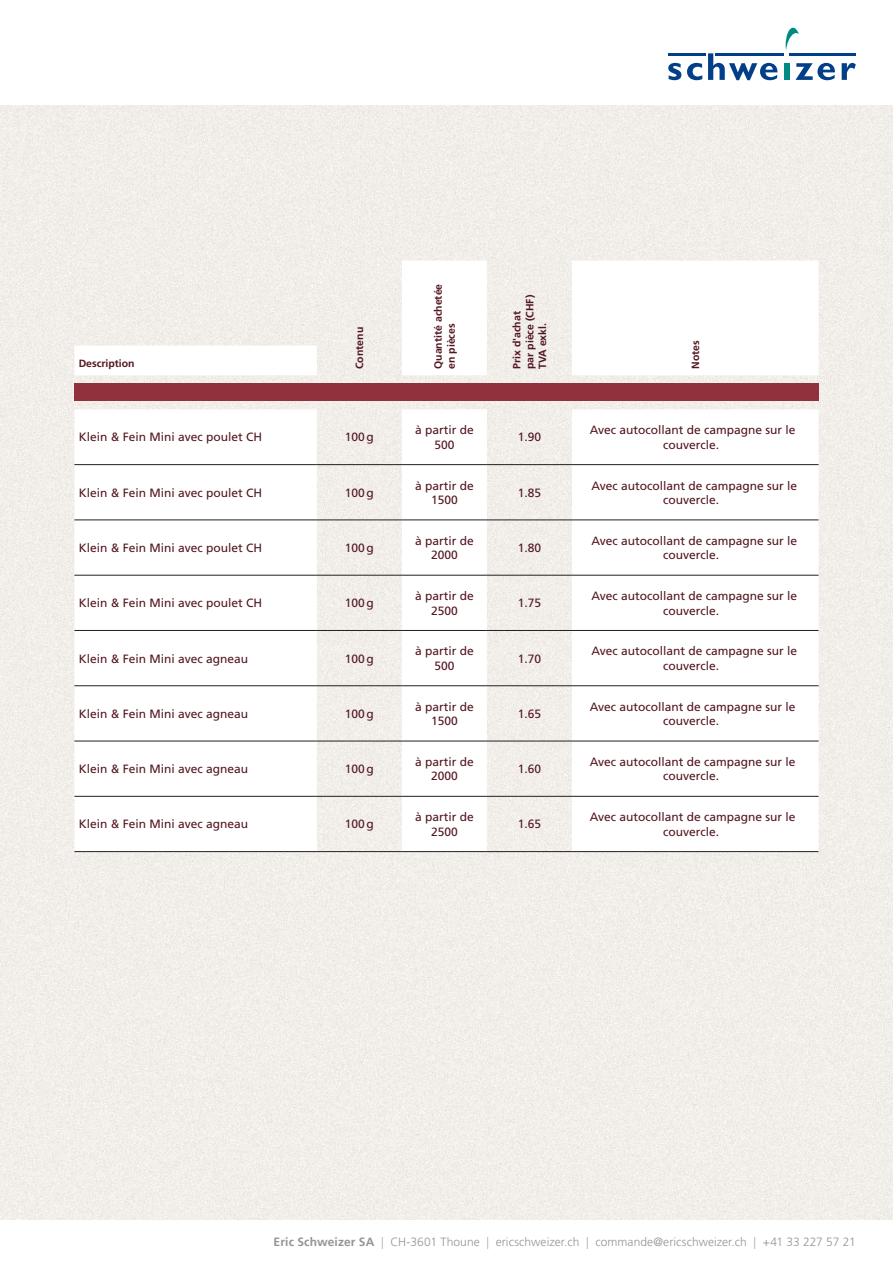
<style>
.page{position:relative;width:893px;height:1263px;background:#fff}
.page>*{position:absolute;margin:0;border:0;box-sizing:border-box;transform-origin:0 0}
.t1{font:12px/14.4px "Frutiger LT Pro";color:#531620;text-align:center}
.t2{font:300 12px "Frutiger LT Pro";letter-spacing:.005em;color:#939598}
.t3{font:700 10.5px/12.8px "Frutiger LT Pro";color:#531620}
.s1{font-weight:700}
.s2{font-stretch:condensed}
</style>
<div class="page">
<div style="left:0;top:105px;width:893px;height:1115px;background:#f1eee9"></div>
<div style="left:784px;top:63px;width:5px;height:17px;background:#008a84"></div>
<svg style="left:668px;top:63px;width:13px;height:17px"></svg>
<svg style="left:687px;top:63px;width:15px;height:17px"></svg>
<svg style="left:795px;top:63px;width:40px;height:17px"></svg>
<svg style="left:842px;top:63px;width:14px;height:17px"></svg>
<hr style="left:669px;top:53px;width:37px;height:2px;background:#023f88">
<svg style="left:786px;top:28px;width:13px;height:23px"></svg>
<hr style="left:716px;top:53px;width:68px;height:2px;background:#023f88">
<hr style="left:789px;top:53px;width:66px;height:2px;background:#023f88">
<svg style="left:708px;top:53px;width:70px;height:27px"></svg>
<svg style="left:74px;top:260px;width:745px;height:591px"></svg>
<div style="left:74px;top:384px;width:745px;height:17px;background:#91313d"></div>
<hr style="left:74px;top:464px;width:243px;height:1px;background:#231f20">
<hr style="left:317px;top:464px;width:85px;height:1px;background:#231f20">
<hr style="left:402px;top:464px;width:85px;height:1px;background:#231f20">
<hr style="left:487px;top:464px;width:85px;height:1px;background:#231f20">
<hr style="left:572px;top:464px;width:247px;height:1px;background:#231f20">
<hr style="left:74px;top:520px;width:243px;height:1px;background:#231f20">
<hr style="left:317px;top:520px;width:85px;height:1px;background:#231f20">
<hr style="left:402px;top:520px;width:85px;height:1px;background:#231f20">
<hr style="left:487px;top:520px;width:85px;height:1px;background:#231f20">
<hr style="left:572px;top:520px;width:247px;height:1px;background:#231f20">
<hr style="left:74px;top:575px;width:243px;height:1px;background:#231f20">
<hr style="left:317px;top:575px;width:85px;height:1px;background:#231f20">
<hr style="left:402px;top:575px;width:85px;height:1px;background:#231f20">
<hr style="left:487px;top:575px;width:85px;height:1px;background:#231f20">
<hr style="left:572px;top:575px;width:247px;height:1px;background:#231f20">
<hr style="left:74px;top:630px;width:243px;height:1px;background:#231f20">
<hr style="left:317px;top:630px;width:85px;height:1px;background:#231f20">
<hr style="left:402px;top:630px;width:85px;height:1px;background:#231f20">
<hr style="left:487px;top:630px;width:85px;height:1px;background:#231f20">
<hr style="left:572px;top:630px;width:247px;height:1px;background:#231f20">
<hr style="left:74px;top:685px;width:243px;height:1px;background:#231f20">
<hr style="left:317px;top:685px;width:85px;height:1px;background:#231f20">
<hr style="left:402px;top:685px;width:85px;height:1px;background:#231f20">
<hr style="left:487px;top:685px;width:85px;height:1px;background:#231f20">
<hr style="left:572px;top:685px;width:247px;height:1px;background:#231f20">
<hr style="left:74px;top:741px;width:243px;height:1px;background:#231f20">
<hr style="left:317px;top:741px;width:85px;height:1px;background:#231f20">
<hr style="left:402px;top:741px;width:85px;height:1px;background:#231f20">
<hr style="left:487px;top:741px;width:85px;height:1px;background:#231f20">
<hr style="left:572px;top:741px;width:247px;height:1px;background:#231f20">
<hr style="left:74px;top:796px;width:243px;height:1px;background:#231f20">
<hr style="left:317px;top:796px;width:85px;height:1px;background:#231f20">
<hr style="left:402px;top:796px;width:85px;height:1px;background:#231f20">
<hr style="left:487px;top:796px;width:85px;height:1px;background:#231f20">
<hr style="left:572px;top:796px;width:247px;height:1px;background:#231f20">
<hr style="left:74px;top:851px;width:243px;height:1px;background:#231f20">
<hr style="left:317px;top:851px;width:85px;height:1px;background:#231f20">
<hr style="left:402px;top:851px;width:85px;height:1px;background:#231f20">
<hr style="left:487px;top:851px;width:85px;height:1px;background:#231f20">
<hr style="left:572px;top:851px;width:247px;height:1px;background:#231f20">
<p class="t3" style="left:79px;top:357px;width:57px">Description</p>
<p class="t3" style="left:353px;top:369px;width:43px;rotate:-90deg">Contenu</p>
<p class="t3" style="left:432px;top:369px;width:87px;rotate:-90deg">Quantité achetée en pièces</p>
<p class="t3" style="left:511px;top:369px;width:76px;rotate:-90deg">Prix d'achat par pièce (CHF)<br>TVA exkl.</p>
<p class="t3" style="left:689px;top:369px;width:30px;rotate:-90deg">Notes</p>
<p class="t1" style="left:79px;top:430px;width:185px">Klein &amp; Fein Mini avec poulet CH</p>
<p class="t1" style="left:345px;top:430px;width:30px">100g</p>
<p class="t1" style="left:415px;top:423px;width:60px">à partir de<br>500</p>
<p class="t1" style="left:518px;top:430px;width:25px">1.90</p>
<p class="t1" style="left:590px;top:423px;width:207px">Avec autocollant de campagne sur le couvercle.</p>
<p class="t1" style="left:79px;top:485px;width:185px">Klein &amp; Fein Mini avec poulet CH</p>
<p class="t1" style="left:345px;top:485px;width:30px">100g</p>
<p class="t1" style="left:415px;top:478px;width:60px">à partir de<br>1500</p>
<p class="t1" style="left:518px;top:485px;width:25px">1.85</p>
<p class="t1" style="left:591px;top:478px;width:207px">Avec autocollant de campagne sur le couvercle.</p>
<p class="t1" style="left:79px;top:541px;width:185px">Klein &amp; Fein Mini avec poulet CH</p>
<p class="t1" style="left:345px;top:541px;width:30px">100g</p>
<p class="t1" style="left:415px;top:533px;width:60px">à partir de<br>2000</p>
<p class="t1" style="left:518px;top:541px;width:25px">1.80</p>
<p class="t1" style="left:591px;top:533px;width:207px">Avec autocollant de campagne sur le couvercle.</p>
<p class="t1" style="left:79px;top:596px;width:185px">Klein &amp; Fein Mini avec poulet CH</p>
<p class="t1" style="left:345px;top:596px;width:30px">100g</p>
<p class="t1" style="left:415px;top:589px;width:60px">à partir de<br>2500</p>
<p class="t1" style="left:518px;top:596px;width:25px">1.75</p>
<p class="t1" style="left:591px;top:589px;width:207px">Avec autocollant de campagne sur le couvercle.</p>
<p class="t1" style="left:79px;top:651px;width:171px">Klein &amp; Fein Mini avec agneau</p>
<p class="t1" style="left:345px;top:651px;width:30px">100g</p>
<p class="t1" style="left:415px;top:644px;width:60px">à partir de<br>500</p>
<p class="t1" style="left:518px;top:651px;width:25px">1.70</p>
<p class="t1" style="left:591px;top:644px;width:207px">Avec autocollant de campagne sur le couvercle.</p>
<p class="t1" style="left:79px;top:707px;width:171px">Klein &amp; Fein Mini avec agneau</p>
<p class="t1" style="left:345px;top:707px;width:30px">100g</p>
<p class="t1" style="left:415px;top:699px;width:60px">à partir de<br>1500</p>
<p class="t1" style="left:518px;top:707px;width:25px">1.65</p>
<p class="t1" style="left:590px;top:699px;width:207px">Avec autocollant de campagne sur le couvercle.</p>
<p class="t1" style="left:79px;top:762px;width:171px">Klein &amp; Fein Mini avec agneau</p>
<p class="t1" style="left:345px;top:762px;width:30px">100g</p>
<p class="t1" style="left:415px;top:755px;width:60px">à partir de<br>2000</p>
<p class="t1" style="left:518px;top:762px;width:25px">1.60</p>
<p class="t1" style="left:590px;top:755px;width:207px">Avec autocollant de campagne sur le couvercle.</p>
<p class="t1" style="left:79px;top:817px;width:171px">Klein &amp; Fein Mini avec agneau</p>
<p class="t1" style="left:345px;top:817px;width:30px">100g</p>
<p class="t1" style="left:415px;top:810px;width:60px">à partir de<br>2500</p>
<p class="t1" style="left:518px;top:817px;width:25px">1.65</p>
<p class="t1" style="left:590px;top:810px;width:207px">Avec autocollant de campagne sur le couvercle.</p>
<p class="t2" style="left:274px;top:1235px;width:584px"><span class="s1">Eric Schweizer SA</span> <span class="s2">|</span> CH-3601 Thoune <span class="s2">|</span> ericschweizer.ch <span class="s2">|</span> commande@ericschweizer.ch <span class="s2">|</span> +41 33 227 57 21</p>
</div>
